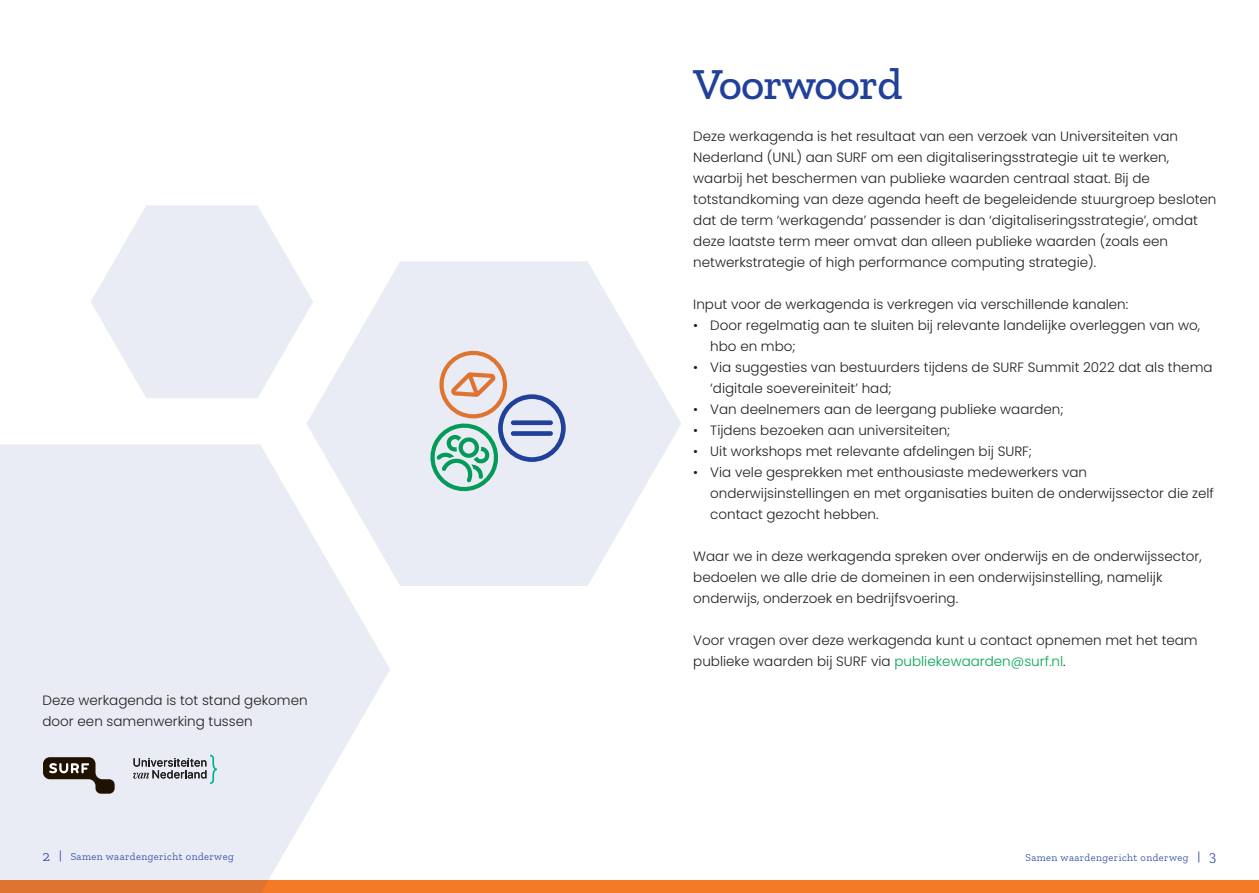
<style>
.page{position:relative;width:1259px;height:893px;background:#fff}
.page>*{position:absolute;margin:0;border:0;box-sizing:border-box;transform-origin:0 0}
.t1{font:500 45px "Zilla Slab";letter-spacing:-.02em;color:#214099}
.t2{font:300 13.5px/21px "Poppins";color:#231f20}
.t3{font:300 10.5px "Zilla Slab";letter-spacing:.04em;color:#214099}
.s1{color:#00a551}
.s2{font-size:15px}
.s3{font-family:"Gotham";font-weight:400;font-size:12px}
</style>
<div class="page">
<div style="left:0;top:880px;width:1259px;height:13px;background:#f47a26"></div>
<svg style="left:0;top:444px;width:390px;height:449px;background:#ebeaef"></svg>
<svg style="left:91px;top:205px;width:215px;height:193px"></svg>
<svg style="left:306px;top:261px;width:375px;height:325px;fill:#e9ecf5"></svg>
<svg style="left:43px;top:757px;width:72px;height:37px;background:#8e8a86"></svg>
<svg style="left:133px;top:755px;width:84px;height:29px;background:#b6bbc2"></svg>
<p class="t2" style="left:43px;top:690px;width:267px">Deze werkagenda is tot stand gekomen door een samenwerking tussen</p>
<h1 class="t1" style="left:693px;top:59px;width:211px">Voorwoord</h1>
<p class="t2" style="left:693px;top:126px;width:524px">Deze werkagenda is het resultaat van een verzoek van Universiteiten van Nederland (UNL) aan SURF om een digitaliseringsstrategie uit te werken, waarbij het beschermen van publieke waarden centraal staat. Bij de totstandkoming van deze agenda heeft de begeleidende stuurgroep besloten dat de term ‘werkagenda’ passender is dan ‘digitaliseringsstrategie’, omdat deze laatste term meer omvat dan alleen publieke waarden (zoals een netwerkstrategie of high performance computing strategie).</p>
<p class="t2" style="left:693px;top:294px;width:436px">Input voor de werkagenda is verkregen via verschillende kanalen:</p>
<p class="t2" style="left:710px;top:315px;width:491px;text-indent:-17px">• Door regelmatig aan te sluiten bij relevante landelijke overleggen van wo, hbo en mbo;</p>
<p class="t2" style="left:710px;top:357px;width:504px;text-indent:-17px">• Via suggesties van bestuurders tijdens de SURF Summit 2022 dat als thema ‘digitale soevereiniteit’ had;</p>
<p class="t2" style="left:693px;top:399px;width:372px">• Van deelnemers aan de leergang publieke waarden;</p>
<p class="t2" style="left:693px;top:420px;width:258px">• Tijdens bezoeken aan universiteiten;</p>
<p class="t2" style="left:693px;top:441px;width:340px">• Uit workshops met relevante afdelingen bij SURF;</p>
<p class="t2" style="left:710px;top:462px;width:505px;text-indent:-17px">• Via vele gesprekken met enthousiaste medewerkers van onderwijsinstellingen en met organisaties buiten de onderwijssector die zelf contact gezocht hebben.</p>
<p class="t2" style="left:693px;top:546px;width:510px">Waar we in deze werkagenda spreken over onderwijs en de onderwijssector, bedoelen we alle drie de domeinen in een onderwijsinstelling, namelijk onderwijs, onderzoek en bedrijfsvoering.</p>
<p class="t2" style="left:693px;top:630px;width:506px">Voor vragen over deze werkagenda kunt u contact opnemen met het team publieke waarden bij SURF via <span class="s1">publiekewaarden@surf.nl</span>.</p>
<p class="t3" style="left:43px;top:851px;width:193px"><span class="s2">2</span> <span class="s3">|</span> Samen waardengericht onderweg</p>
<p class="t3" style="left:1025px;top:851px;width:192px">Samen waardengericht onderweg <span class="s3">|</span> <span class="s2">3</span></p>
</div>
